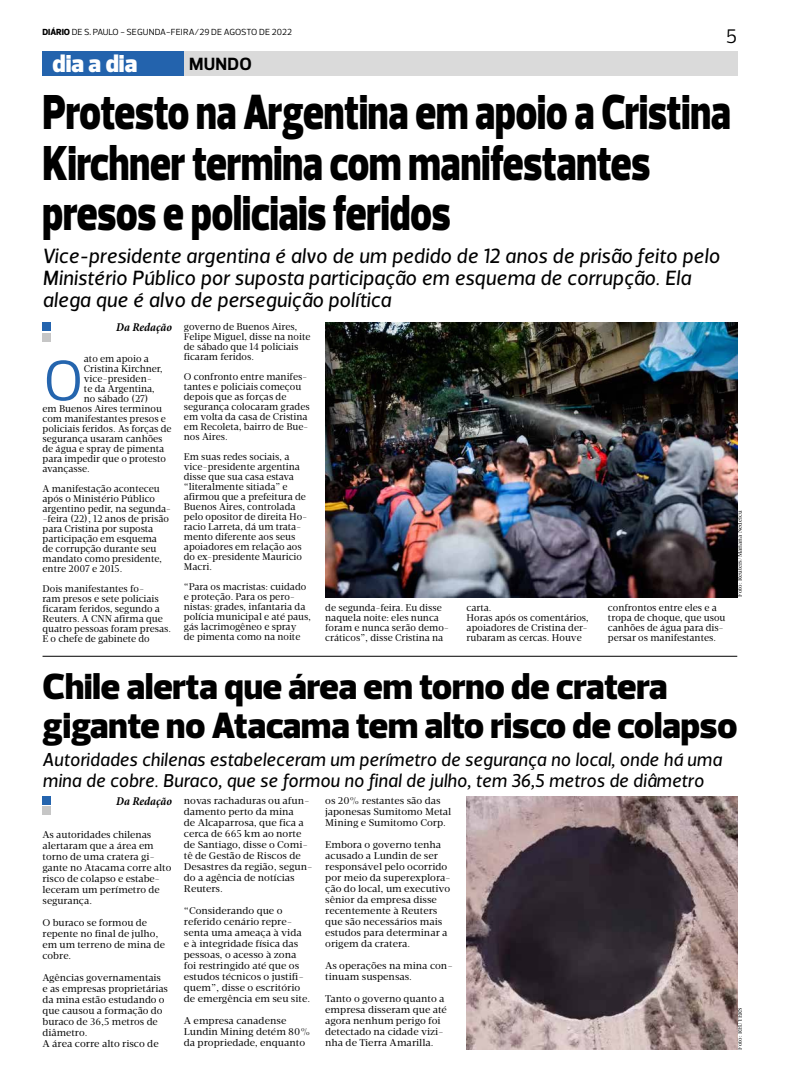
<style>
.page{position:relative;width:794px;height:1078px;background:#fff}
.page>*{position:absolute;margin:0;border:0;box-sizing:border-box;transform-origin:0 0}
.t1{font:58px "Prelo";color:#2565ae}
.t2{font:900 50px/50px "Prelo";color:#000;scale:.78 1}
.t3{font:900 37px/39px "Prelo";color:#000}
.t4{font:900 25px "Prelo";color:#fff}
.t5{font:italic 21px/22px "Velino Sans";color:#000}
.t6{font:20px "Prelo";color:#000}
.t7{font:italic 19px/21px "Velino Sans";color:#000}
.t8{font:700 18px "Prelo";letter-spacing:.015em;color:#000}
.t9{font:italic 700 condensed 12px "Minion Pro";letter-spacing:-.005em;color:#000}
.t10{font:10px/11px "Velino Text";color:#000}
.t11{font:9px "Prelo";color:#000}
.t12{font:6px "Velino Text";color:#000}
.s1{font-weight:800}
</style>
<div class="page">
<div style="left:43px;top:51px;width:141px;height:24px;background:#2363ad"></div>
<div style="left:184px;top:51px;width:553px;height:24px;background:#dadada"></div>
<div style="left:43px;top:333px;width:8px;height:8px;background:#c6c6c6"></div>
<div style="left:43px;top:322px;width:8px;height:9px;background:#2464ae"></div>
<hr style="left:43px;top:656px;width:694px;height:1px;background:#000">
<div style="left:43px;top:806px;width:8px;height:8px;background:#c6c6c6"></div>
<div style="left:43px;top:796px;width:8px;height:8px;background:#2464ae"></div>
<img style="left:325px;top:322px;width:412px;height:275px">
<img style="left:466px;top:796px;width:271px;height:253px">
<p class="t11" style="left:43px;top:27px;width:251px"><span class="s1">DIÁRIO</span> DE S. PAULO - SEGUNDA-FEIRA/29 DE AGOSTO DE 2022</p>
<h3 class="t6" style="left:726px;top:24px;width:13px">5</h3>
<h3 class="t4" style="left:52px;top:49px;width:86px">dia a dia</h3>
<h3 class="t8" style="left:189px;top:53px;width:64px">MUNDO</h3>
<h2 class="t2" style="left:43px;top:88px;width:884px">Protesto na Argentina em apoio a Cristina<br>Kirchner termina com manifestantes presos e policiais feridos</h2>
<h3 class="t5" style="left:43px;top:244px;width:678px">Vice-presidente argentina é alvo de um pedido de 12 anos de prisão feito pelo<br>Ministério Público por suposta participação em esquema de corrupção. Ela alega que é alvo de perseguição política</h3>
<p class="t9" style="left:116px;top:319px;width:57px">Da Redação</p>
<p class="t10" style="left:84px;top:353px;width:66px">ato em apoio a</p>
<p class="t10" style="left:84px;top:363px;width:80px">Cristina Kirchner,</p>
<p class="t10" style="left:84px;top:373px;width:70px">vice-presiden-</p>
<p class="t10" style="left:84px;top:383px;width:72px">te da Argentina,</p>
<p class="t10" style="left:84px;top:393px;width:66px">no sábado (27)</p>
<p class="t10" style="left:43px;top:403px;width:121px">em Buenos Aires terminou</p>
<p class="t10" style="left:43px;top:413px;width:125px">com manifestantes presos e</p>
<p class="t10" style="left:43px;top:423px;width:131px">policiais feridos. As forças de</p>
<p class="t10" style="left:43px;top:433px;width:122px">segurança usaram canhões</p>
<p class="t10" style="left:43px;top:443px;width:123px">de água e spray de pimenta</p>
<p class="t10" style="left:43px;top:453px;width:125px">para impedir que o protesto</p>
<p class="t10" style="left:43px;top:463px;width:49px">avançasse.</p>
<p class="t10" style="left:43px;top:483px;width:130px;line-height:10px">A manifestação aconteceu após o Ministério Público argentino pedir, na segunda--feira (22), 12 anos de prisão para Cristina por suposta participação em esquema<br>de corrupção durante seu mandato como presidente, entre 2007 e 2015.</p>
<p class="t10" style="left:43px;top:583px;width:130px;line-height:10px">Dois manifestantes fo-<br>ram presos e sete policiais ficaram feridos, segundo a<br>Reuters. A CNN afirma que quatro pessoas foram presas.<br>E o chefe de gabinete do</p>
<h1 class="t1" style="left:43px;top:345px;width:42px">O</h1>
<p class="t10" style="left:184px;top:322px;width:128px;line-height:10px">governo de Buenos Aires,<br>Felipe Miguel, disse na noite de sábado que 14 policiais ficaram feridos.</p>
<p class="t10" style="left:184px;top:372px;width:127px;line-height:10px">O confronto entre manifes&shy;tantes e policiais começou depois que as forças de segurança colocaram grades em volta da casa de Cristina em Recoleta, bairro de Bue&shy;nos Aires.</p>
<p class="t10" style="left:184px;top:452px;width:125px;line-height:10px">Em suas redes sociais, a vice-presidente argentina disse que sua casa estava “literalmente sitiada” e afirmou que a prefeitura de<br>Buenos Aires, controlada pelo opositor de direita Ho&shy;racio Larreta, dá um trata&shy;mento diferente aos seus apoiadores em relação aos do ex-presidente Mauricio<br>Macri.</p>
<p class="t10" style="left:184px;top:582px;width:129px;line-height:10px">“Para os macristas: cuidado e proteção. Para os pero&shy;nistas: grades, infantaria da polícia municipal e até paus, gás lacrimogêneo e spray<br>de pimenta como na noite</p>
<p class="t10" style="left:325px;top:602px;width:125px;line-height:10px">de segunda-feira. Eu disse naquela noite: eles nunca foram e nunca serão demo&shy;cráticos”, disse Cristina na</p>
<p class="t10" style="left:466px;top:602px;width:124px;line-height:10px">carta.<br>Horas após os comentários, apoiadores de Cristina der&shy;rubaram as cercas. Houve</p>
<p class="t10" style="left:608px;top:602px;width:119px;line-height:10px">confrontos entre eles e a tropa de choque, que usou canhões de água para dis&shy;persar os manifestantes.</p>
<p class="t12" style="left:736px;top:596px;width:88px;rotate:-90deg">Foto: Reuters/Mariana Nedelcu</p>
<h3 class="t3" style="left:43px;top:667px;width:696px">Chile alerta que área em torno de cratera gigante no Atacama tem alto risco de colapso</h3>
<h3 class="t7" style="left:43px;top:749px;width:681px">Autoridades chilenas estabeleceram um perímetro de segurança no local, onde há uma mina de cobre. Buraco, que se formou no final de julho, tem 36,5 metros de diâmetro</h3>
<p class="t9" style="left:116px;top:792px;width:57px">Da Redação</p>
<p class="t10" style="left:43px;top:828px;width:130px">As autoridades chilenas alertaram que a área em torno de uma cratera gi&shy;gante no Atacama corre alto risco de colapso e estabe&shy;leceram um perímetro de segurança.</p>
<p class="t10" style="left:43px;top:916px;width:124px">O buraco se formou de repente no final de julho, em um terreno de mina de cobre.</p>
<p class="t10" style="left:43px;top:971px;width:127px">Agências governamentais e as empresas proprietárias da mina estão estudando o que causou a formação do buraco de 36,5 metros de diâmetro.<br>A área corre alto risco de</p>
<p class="t10" style="left:184px;top:795px;width:130px">novas rachaduras ou afun&shy;damento perto da mina<br>de Alcaparrosa, que fica a cerca de 665 km ao norte de Santiago, disse o Comi&shy;tê de Gestão de Riscos de<br>Desastres da região, segun&shy;do a agência de notícias<br>Reuters.</p>
<p class="t10" style="left:184px;top:905px;width:128px">“Considerando que o referido cenário repre&shy;senta uma ameaça à vida<br>e à integridade física das pessoas, o acesso à zona foi restringido até que os estudos técnicos o justifi&shy;quem”, disse o escritório de emergência em seu site.</p>
<p class="t10" style="left:184px;top:1015px;width:128px">A empresa canadense<br>Lundin Mining detém 80% da propriedade, enquanto</p>
<p class="t10" style="left:325px;top:795px;width:128px">os 20% restantes são das japonesas Sumitomo Metal<br>Mining e Sumitomo Corp.</p>
<p class="t10" style="left:325px;top:839px;width:127px">Embora o governo tenha acusado a Lundin de ser responsável pelo ocorrido por meio da superexplora&shy;ção do local, um executivo sênior da empresa disse recentemente à Reuters que são necessários mais estudos para determinar a origem da cratera.</p>
<p class="t10" style="left:325px;top:960px;width:129px">As operações na mina con&shy;tinuam suspensas.</p>
<p class="t10" style="left:325px;top:993px;width:123px">Tanto o governo quanto a empresa disseram que até agora nenhum perigo foi detectado na cidade vizi&shy;nha de Tierra Amarilla.</p>
<p class="t12" style="left:736px;top:1049px;width:44px;rotate:-90deg">Foto: REUTERS</p>
</div>
